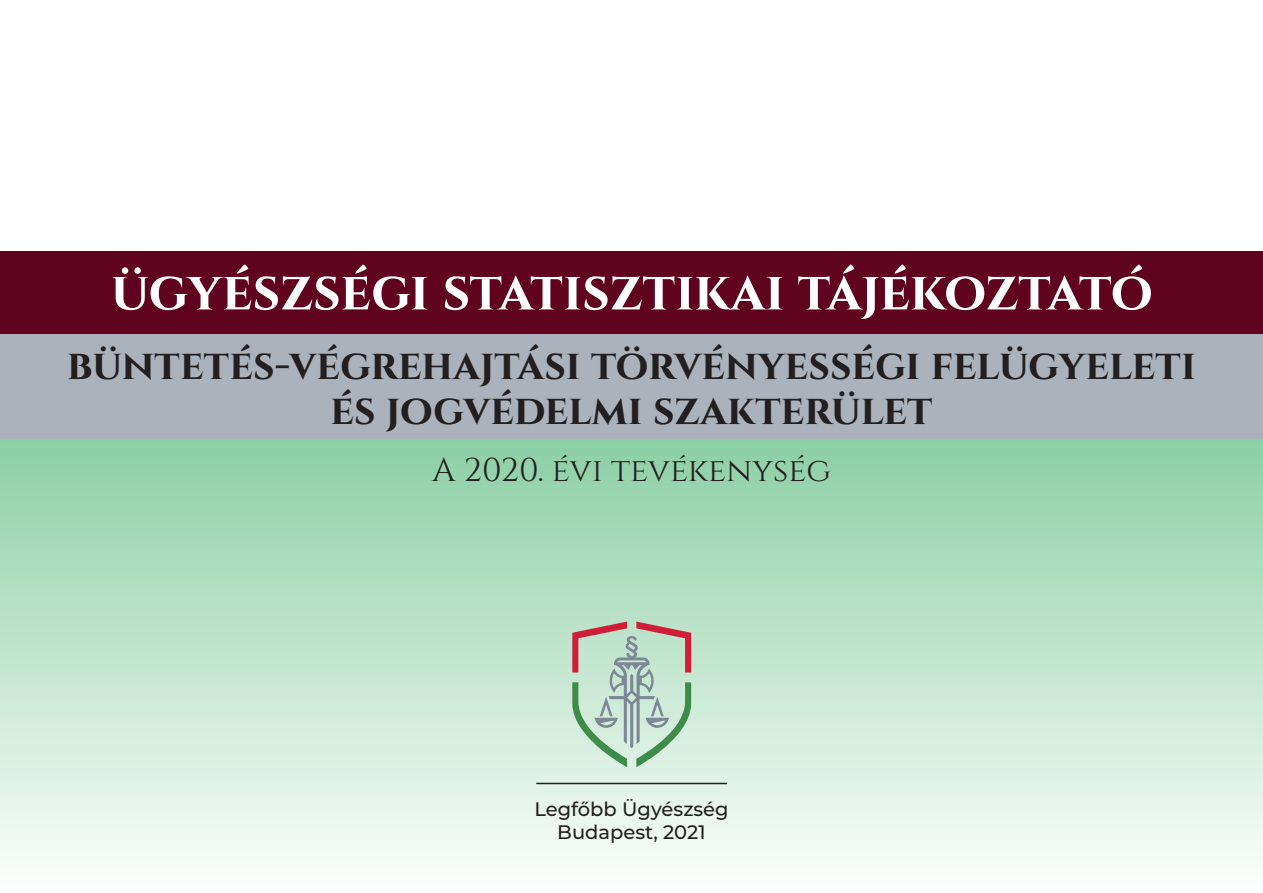
<style>
.page{position:relative;width:1263px;height:893px;background:#fff}
.page>*{position:absolute;margin:0;border:0;box-sizing:border-box;transform-origin:0 0}
.t1{font:700 54px "Cinzel";letter-spacing:-.005em;color:#fff}
.t2{font:700 42px "Cinzel";color:#231f20}
.t3{font:33px "Cinzel";color:#231f20}
.t4{font:500 19.5px "Montserrat";color:#231f20}
</style>
<div class="page">
<svg style="left:0;top:439px;width:1263px;height:417px;background:#bfe4cd"></svg>
<hr style="left:536px;top:783px;width:191px;height:1px;background:#231f20">
<svg style="left:572px;top:622px;width:119px;height:145px;background:#b8c9ba"></svg>
<div style="left:0;top:334px;width:1263px;height:105px;background:#abb2bb"></div>
<div style="left:0;top:251px;width:1263px;height:83px;background:#5f031e"></div>
<p class="t1" style="left:111px;top:258px;width:1043px">ÜGYÉSZSÉGI STATISZTIKAI TÁJÉKOZTATÓ</p>
<p class="t2" style="left:67px;top:339px;width:1130px">BÜNTETÉS-VÉGREHAJTÁSI TÖRVÉNYESSÉGI FELÜGYELETI</p>
<p class="t2" style="left:331px;top:384px;width:603px">ÉS JOGVÉDELMI SZAKTERÜLET</p>
<p class="t3" style="left:432px;top:451px;width:400px">A 2020. évi tevékenység</p>
<p class="t4" style="left:534px;top:795px;width:196px">Legfőbb Ügyészség</p>
<p class="t4" style="left:557px;top:819px;width:150px">Budapest, 2021</p>
</div>
